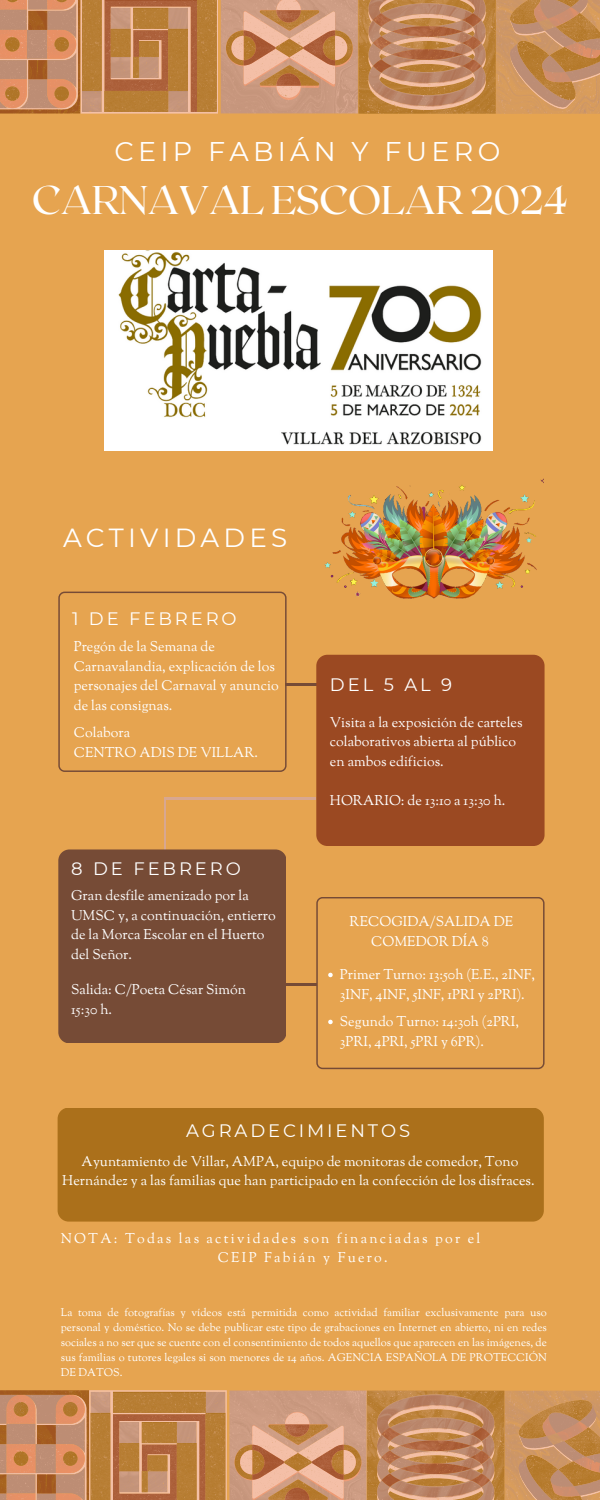
<style>
.page{position:relative;width:600px;height:1500px;background:#e6a450}
.page>*{position:absolute;margin:0;border:0;box-sizing:border-box;transform-origin:0 0}
.t1{font:40px "Roxborough CF";letter-spacing:-.02em;color:#fff}
.t2{font:27px "Montserrat";letter-spacing:.16em;color:#fff}
.t3{font:26.2px "Montserrat";letter-spacing:.16em;color:#fff}
.t4{font:18px "Montserrat";letter-spacing:.16em;color:#fff}
.t5{font:14px/19.5px "Sorts Mill Goudy";color:#fff}
.t6{font:14px/19.5px "Sorts Mill Goudy";letter-spacing:.16em;color:#fff}
.t7{font:11px/15px "Sorts Mill Goudy";color:#fff;text-align:justify}
</style>
<div class="page">
<svg style="left:58px;top:592px;width:229px;height:180px"></svg>
<svg style="left:316px;top:897px;width:229px;height:172px"></svg>
<hr style="left:164px;top:798px;width:152px;height:2px;background:#d8a790">
<hr style="left:164px;top:799px;width:2px;height:152px;background:#d8a790">
<div style="left:58px;top:849px;width:228px;height:194px;background:#764b36;border-radius:11px"></div>
<hr style="left:285px;top:684px;width:78px;height:1px;background:#764b36">
<hr style="left:285px;top:984px;width:31px;height:1px;background:#764b36">
<div style="left:316px;top:655px;width:229px;height:191px;background:#9b4922;border-radius:11px"></div>
<div style="left:58px;top:1108px;width:486px;height:114px;background:#ab701b;border-radius:11px"></div>
<svg style="left:0;top:0;width:600px;height:114px;background:#c68b5e"></svg>
<svg style="left:0;top:1390px;width:600px;height:110px;background:#c58b5d"></svg>
<img style="left:104px;top:251px;width:388px;height:199px">
<img style="left:324px;top:479px;width:219px;height:120px">
<svg style="left:328px;top:973px;width:5px;height:4px"></svg>
<svg style="left:328px;top:1020px;width:5px;height:4px"></svg>
<h5 class="t2" style="left:114px;top:134px;width:388px">CEIP FABIÁN Y FUERO</h5>
<h5 class="t1" style="left:32px;top:174px;width:538px">CARNAVAL ESCOLAR 2024</h5>
<h5 class="t3" style="left:63px;top:522px;width:226px">ACTIVIDADES</h5>
<p class="t4" style="left:72px;top:608px;width:166px">1 DE FEBRERO</p>
<p class="t5" style="left:74px;top:638px;width:206px">Pregón de la Semana de<br>Carnavalandia, explicación de los personajes del Carnaval y anuncio de las consignas.</p>
<p class="t5" style="left:74px;top:724px;width:186px">Colabora<br>CENTRO ADIS DE VILLAR.</p>
<p class="t4" style="left:71px;top:857px;width:171px">8 DE FEBRERO</p>
<h2 class="t5" style="left:71px;top:887px;width:206px">Gran desfile amenizado por la<br>UMSC y, a continuación, entierro de la Morca Escolar en el Huerto del Señor.</h2>
<h3 class="t5" style="left:71px;top:981px;width:176px">Salida: C/Poeta César Simón<br>15:30 h.</h3>
<h3 class="t4" style="left:330px;top:673px;width:124px">DEL 5 AL 9</h3>
<h5 class="t5" style="left:330px;top:714px;width:194px">Visita a la exposición de carteles colaborativos abierta al público en ambos edificios.</h5>
<h5 class="t5" style="left:330px;top:792px;width:177px">HORARIO: de 13:10 a 13:30 h.</h5>
<h2 class="t5" style="left:350px;top:913px;width:165px;text-align:center">RECOGIDA/SALIDA DE<br>COMEDOR DÍA 8</h2>
<h1 class="t5" style="left:340px;top:966px;width:197px">Primer Turno: 13:50h (E.E., 2INF,<br>3INF, 4INF, 5INF, 1PRI y 2PRI).</h1>
<p class="t5" style="left:340px;top:1013px;width:181px">Segundo Turno: 14:30h (2PRI,<br>3PRI, 4PRI, 5PRI y 6PR).</p>
<h3 class="t4" style="left:186px;top:1119px;width:226px">AGRADECIMIENTOS</h3>
<h5 class="t5" style="left:62px;top:1153px;width:474px;text-align:center">Ayuntamiento de Villar, AMPA, equipo de monitoras de comedor, Tono<br>Hernández y a las familias que han participado en la confección de los disfraces.</h5>
<h5 class="t6" style="left:218px;top:1230px;width:264px;text-indent:-157px">NOTA: Todas las actividades son financiadas por el<br>CEIP Fabián y Fuero.</h5>
<h4 class="t7" style="left:61px;top:1306px;width:488px">La toma de fotografías y vídeos está permitida como actividad familiar exclusivamente para uso personal y doméstico. No se debe publicar este tipo de grabaciones en Internet en abierto, ni en redes sociales a no ser que se cuente con el consentimiento de todos aquellos que aparecen en las imágenes, de sus familias o tutores legales si son menores de 14 años. AGENCIA ESPAÑOLA DE PROTECCIÓN DE DATOS.</h4>
</div>
